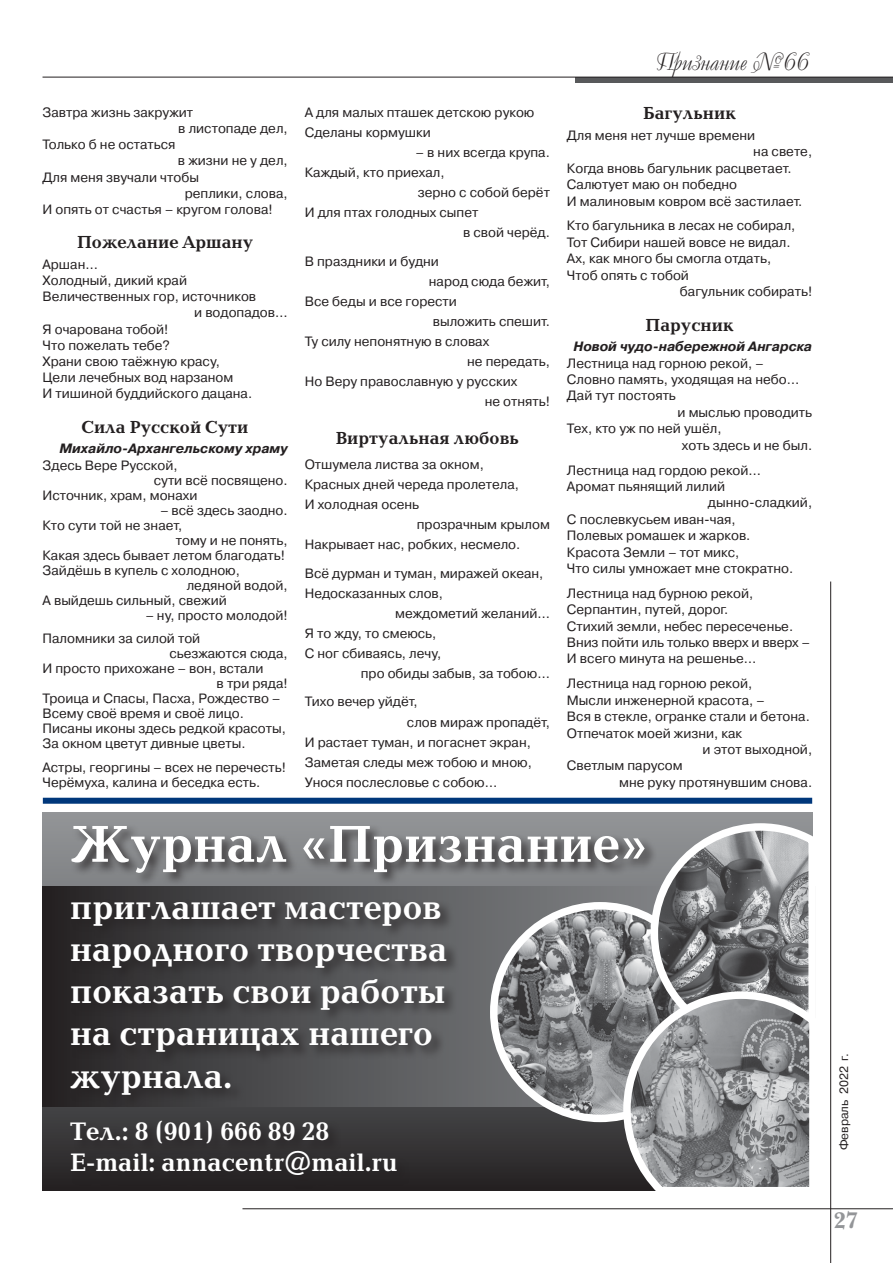
<style>
.page{position:relative;width:893px;height:1263px;background:#fff}
.page>*{position:absolute;margin:0;border:0;box-sizing:border-box;transform-origin:0 0}
.t1{font:700 53.55px "Baltica C";color:#fff}
.t2{font:700 35.25px/42.3px "Baltica C";color:#fff}
.t3{font:700 26.1px/31.3px "Baltica C";color:#fff}
.t4{font:25.2px "Decor C";color:#231f20}
.t5{font:700 23.4px "New Baskerville C";color:#939598}
.t6{font:700 18px "Baltica C";color:#231f20}
.t7{font:13.5px/16.4px "Pragmatica C";color:#231f20}
.t8{font:italic 700 13.5px "Pragmatica C";color:#231f20}
.t9{font:12px "Pragmatica C";color:#231f20}
</style>
<div class="page">
<div style="left:576px;top:77px;width:317px;height:6px;background:#58595b"></div>
<hr style="left:43px;top:77px;width:850px;height:1px;background:#231f20">
<hr style="left:830px;top:581px;width:1px;height:682px;background:#231f20">
<hr style="left:242px;top:1208px;width:651px;height:1px;background:#231f20">
<svg style="left:43px;top:812px;width:769px;height:379px;background:#505051"></svg>
<div style="left:70px;top:824px;width:587px;height:63px;background:#231f20;opacity:.75"></div>
<svg style="left:43px;top:886px;width:576px;height:220px;background:#575759"></svg>
<div style="left:69px;top:1120px;width:341px;height:69px;background:#231f20;opacity:.75"></div>
<div style="left:43px;top:798px;width:769px;height:6px;background:#00377b"></div>
<img style="left:494px;top:906px;width:212px;height:212px;border-radius:106px">
<div style="left:490px;top:902px;width:220px;height:220px;border:8px solid #fff;border-radius:50%"></div>
<svg style="left:619px;top:819px;width:194px;height:372px;background:#909294"></svg>
<div style="left:69px;top:899px;width:391px;height:210px;background:#231f20;opacity:.75"></div>
<h3 class="t4" style="left:656px;top:47px;width:155px">Признание №66</h3>
<p class="t7" style="left:43px;top:104px;width:152px">Завтра жизнь закружит</p>
<p class="t7" style="left:178px;top:120px;width:111px">в листопаде дел,</p>
<p class="t7" style="left:43px;top:136px;width:135px">Только б не остаться</p>
<p class="t7" style="left:178px;top:153px;width:111px">в жизни не у дел,</p>
<p class="t7" style="left:43px;top:169px;width:158px">Для меня звучали чтобы</p>
<p class="t7" style="left:185px;top:185px;width:104px">реплики, слова,</p>
<p class="t7" style="left:43px;top:201px;width:232px">И опять от счастья – кругом голова!</p>
<h3 class="t6" style="left:77px;top:233px;width:178px">Пожелание Аршану</h3>
<p class="t7" style="left:43px;top:256px;width:57px">Аршан…</p>
<p class="t7" style="left:43px;top:272px;width:146px">Холодный, дикий край</p>
<p class="t7" style="left:43px;top:288px;width:215px">Величественных гор, источников</p>
<p class="t7" style="left:194px;top:305px;width:95px">и водопадов…</p>
<p class="t7" style="left:43px;top:321px;width:127px">Я очарована тобой!</p>
<p class="t7" style="left:43px;top:337px;width:129px">Что пожелать тебе?</p>
<p class="t7" style="left:43px;top:353px;width:179px">Храни свою таёжную красу,</p>
<p class="t7" style="left:43px;top:369px;width:192px">Цели лечебных вод нарзаном</p>
<p class="t7" style="left:43px;top:386px;width:211px">И тишиной буддийского дацана.</p>
<h3 class="t6" style="left:82px;top:417px;width:168px">Сила Русской Сути</h3>
<p class="t8" style="left:59px;top:441px;width:230px">Михайло-Архангельскому храму</p>
<p class="t7" style="left:43px;top:457px;width:137px">Здесь Вере Русской,</p>
<p class="t7" style="left:154px;top:472px;width:135px">сути всё посвящено.</p>
<p class="t7" style="left:43px;top:487px;width:156px">Источник, храм, монахи</p>
<p class="t7" style="left:160px;top:502px;width:129px">– всё здесь заодно.</p>
<p class="t7" style="left:43px;top:517px;width:141px">Кто сути той не знает,</p>
<p class="t7" style="left:176px;top:532px;width:113px">тому и не понять,</p>
<p class="t7" style="left:43px;top:547px;width:244px">Какая здесь бывает летом благодать!</p>
<p class="t7" style="left:43px;top:562px;width:199px">Зайдёшь в купель с холодною,</p>
<p class="t7" style="left:187px;top:577px;width:102px">ледяной водой,</p>
<p class="t7" style="left:43px;top:592px;width:186px">А выйдешь сильный, свежий</p>
<p class="t7" style="left:43px;top:603px;width:247px;line-height:23.5px;text-indent:103px">– ну, просто молодой!<br>Паломники за силой той</p>
<p class="t7" style="left:169px;top:645px;width:120px">сьезжаются сюда,</p>
<p class="t7" style="left:43px;top:660px;width:222px">И просто прихожане – вон, встали</p>
<p class="t7" style="left:217px;top:675px;width:73px">в три ряда!</p>
<p class="t7" style="left:43px;top:690px;width:239px">Троица и Спасы, Пасха, Рождество –</p>
<p class="t7" style="left:43px;top:705px;width:203px">Всему своё время и своё лицо.</p>
<p class="t7" style="left:43px;top:720px;width:245px">Писаны иконы здесь редкой красоты,</p>
<p class="t7" style="left:43px;top:735px;width:205px">За окном цветут дивные цветы.</p>
<p class="t7" style="left:43px;top:760px;width:245px;line-height:15px">Астры, георгины – всех не перечесть!<br>Черёмуха, калина и беседка есть.</p>
<h3 class="t6" style="left:643px;top:104px;width:94px">Багульник</h3>
<p class="t7" style="left:567px;top:127px;width:190px">Для меня нет лучше времени</p>
<p class="t7" style="left:305px;top:102px;width:231px;line-height:20.1px">А для малых пташек детскою рукою<br>Сделаны кормушки</p>
<p class="t7" style="left:416px;top:144px;width:136px">– в них всегда крупа.</p>
<p class="t7" style="left:305px;top:164px;width:141px">Каждый, кто приехал,</p>
<p class="t7" style="left:418px;top:184px;width:134px">зерно с собой берёт</p>
<p class="t7" style="left:305px;top:204px;width:175px">И для птах голодных сыпет</p>
<p class="t7" style="left:463px;top:224px;width:88px">в свой черёд.</p>
<p class="t7" style="left:305px;top:253px;width:136px">В праздники и будни</p>
<p class="t7" style="left:429px;top:273px;width:123px">народ сюда бежит,</p>
<p class="t7" style="left:305px;top:293px;width:154px">Все беды и все горести</p>
<p class="t7" style="left:433px;top:313px;width:119px">выложить спешит.</p>
<p class="t7" style="left:305px;top:333px;width:186px">Ту силу непонятную в словах</p>
<p class="t7" style="left:467px;top:353px;width:84px">не передать,</p>
<p class="t7" style="left:305px;top:373px;width:214px">Но Веру православную у русских</p>
<p class="t7" style="left:485px;top:393px;width:67px">не отнять!</p>
<h3 class="t6" style="left:336px;top:429px;width:185px">Виртуальная любовь</h3>
<p class="t7" style="left:305px;top:456px;width:181px">Отшумела листва за окном,</p>
<p class="t7" style="left:305px;top:476px;width:216px">Красных дней череда пролетела,</p>
<p class="t7" style="left:305px;top:496px;width:116px">И холодная осень</p>
<p class="t7" style="left:417px;top:516px;width:135px">прозрачным крылом</p>
<p class="t7" style="left:305px;top:536px;width:217px">Накрывает нас, робких, несмело.</p>
<p class="t7" style="left:305px;top:565px;width:240px">Всё дурман и туман, миражей океан,</p>
<p class="t7" style="left:305px;top:585px;width:140px">Недосказанных слов,</p>
<p class="t7" style="left:395px;top:605px;width:156px">междометий желаний…</p>
<p class="t7" style="left:305px;top:625px;width:133px">Я то жду, то смеюсь,</p>
<p class="t7" style="left:305px;top:645px;width:138px">С ног сбиваясь, лечу,</p>
<p class="t7" style="left:361px;top:665px;width:191px">про обиды забыв, за тобою…</p>
<p class="t7" style="left:305px;top:694px;width:114px">Тихо вечер уйдёт,</p>
<p class="t7" style="left:407px;top:714px;width:145px">слов мираж пропадёт,</p>
<p class="t7" style="left:305px;top:734px;width:228px">И растает туман, и погаснет экран,</p>
<p class="t7" style="left:305px;top:754px;width:229px">Заметая следы меж тобою и мною,</p>
<p class="t7" style="left:305px;top:774px;width:194px">Унося послесловье с собою…</p>
<p class="t7" style="left:753px;top:144px;width:60px">на свете,</p>
<p class="t7" style="left:567px;top:160px;width:226px">Когда вновь багульник расцветает.</p>
<p class="t7" style="left:567px;top:176px;width:172px">Салютует маю он победно</p>
<p class="t7" style="left:567px;top:193px;width:237px">И малиновым ковром всё застилает.</p>
<p class="t7" style="left:567px;top:218px;width:230px">Кто багульника в лесах не собирал,</p>
<p class="t7" style="left:567px;top:234px;width:225px">Тот Сибири нашей вовсе не видал.</p>
<p class="t7" style="left:567px;top:250px;width:206px">Ах, как много бы смогла отдать,</p>
<p class="t7" style="left:567px;top:267px;width:124px">Чтоб опять с тобой</p>
<p class="t7" style="left:680px;top:283px;width:134px">багульник собирать!</p>
<h3 class="t6" style="left:645px;top:315px;width:90px">Парусник</h3>
<p class="t8" style="left:573px;top:339px;width:240px">Новой чудо-набережной Ангарска</p>
<p class="t7" style="left:567px;top:355px;width:198px">Лестница над горною рекой, –</p>
<p class="t7" style="left:567px;top:371px;width:234px">Словно память, уходящая на небо…</p>
<p class="t7" style="left:567px;top:388px;width:110px">Дай тут постоять</p>
<p class="t7" style="left:678px;top:404px;width:136px">и мыслью проводить</p>
<p class="t7" style="left:567px;top:420px;width:156px">Тех, кто уж по ней ушёл,</p>
<p class="t7" style="left:682px;top:437px;width:132px">хоть здесь и не был.</p>
<p class="t7" style="left:567px;top:462px;width:196px">Лестница над гордою рекой…</p>
<p class="t7" style="left:567px;top:478px;width:160px">Аромат пьянящий лилий</p>
<p class="t7" style="left:708px;top:495px;width:106px">дынно-сладкий,</p>
<p class="t7" style="left:567px;top:511px;width:170px">С послевкусьем иван-чая,</p>
<p class="t7" style="left:567px;top:527px;width:185px">Полевых ромашек и жарков.</p>
<p class="t7" style="left:567px;top:544px;width:174px">Красота Земли – тот микс,</p>
<p class="t7" style="left:567px;top:560px;width:228px">Что силы умножает мне стократно.</p>
<p class="t7" style="left:567px;top:585px;width:244px">Лестница над бурною рекой,<br>Серпантин, путей, дорог.<br>Стихий земли, небес пересеченье.<br>Вниз пойти иль только вверх и вверх –<br>И всего минута на решенье…</p>
<p class="t7" style="left:567px;top:676px;width:187px">Лестница над горною рекой,</p>
<p class="t7" style="left:567px;top:692px;width:199px">Мысли инженерной красота, –</p>
<p class="t7" style="left:567px;top:708px;width:244px">Вся в стекле, огранке стали и бетона.</p>
<p class="t7" style="left:567px;top:725px;width:177px">Отпечаток моей жизни, как</p>
<p class="t7" style="left:702px;top:741px;width:111px">и этот выходной,</p>
<p class="t7" style="left:567px;top:758px;width:117px">Cветлым парусом</p>
<p class="t7" style="left:619px;top:774px;width:195px">мне руку протянувшим снова.</p>
<h1 class="t1" style="left:70px;top:816px;width:579px">Журнал «Признание»</h1>
<h2 class="t2" style="left:70px;top:887px;width:379px">приглашает мастеров народного творчества показать свои работы на страницах нашего журнала.</h2>
<h3 class="t3" style="left:70px;top:1117px;width:329px">Тел.: 8 (901) 666 89 28<br>Е-mail: annacentr@mail.ru</h3>
<p class="t9" style="left:837px;top:1150px;width:98px;rotate:-90deg">Февраль 2022 г.</p>
<h3 class="t5" style="left:833px;top:1207px;width:26px">27</h3>
</div>
